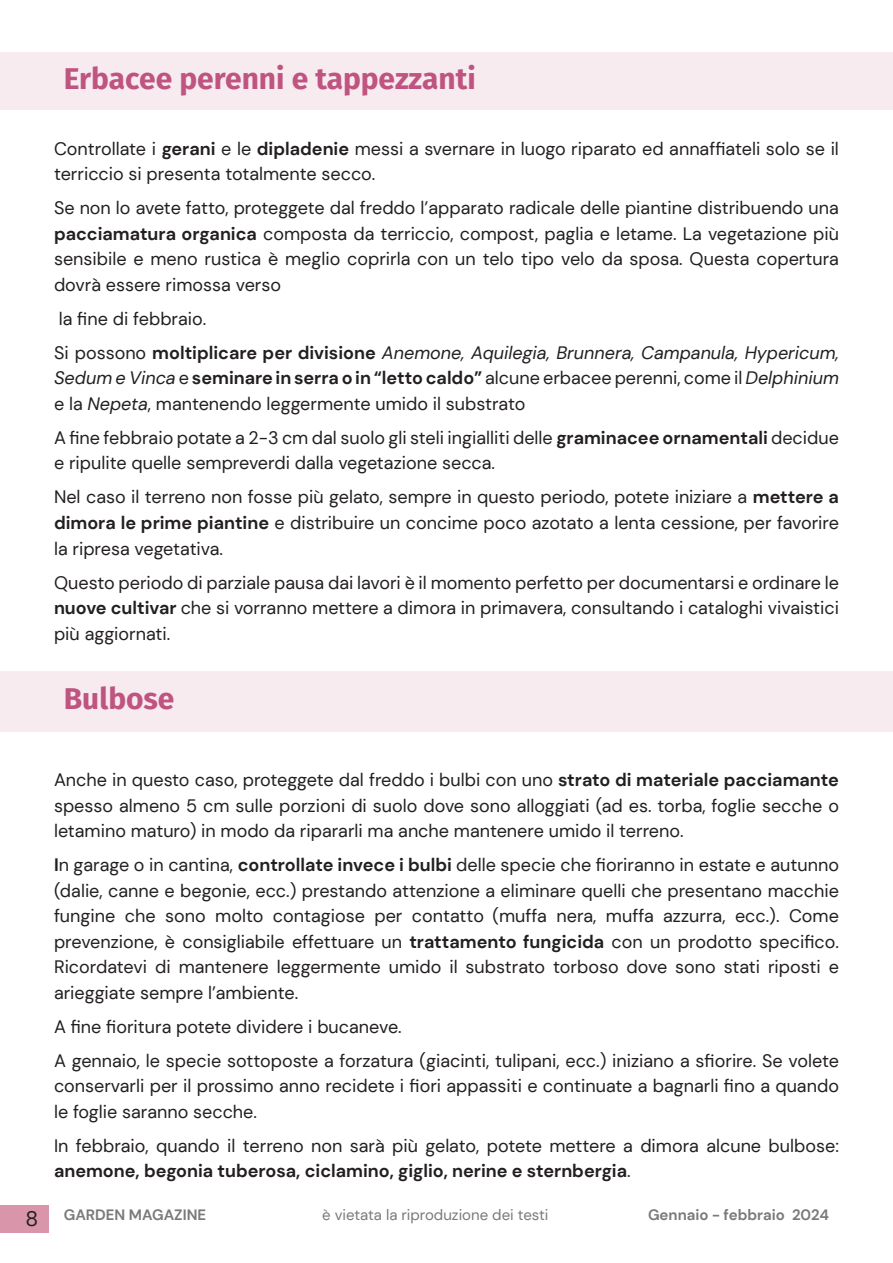
<style>
.page{position:relative;width:893px;height:1263px;background:#fff}
.page>*{position:absolute;margin:0;border:0;box-sizing:border-box;transform-origin:0 0}
.t1{font:700 30px "Fira Sans";color:#bf5481}
.Testo_GM{font:18px/25.5px "DM Sans";color:#231f20;text-align:justify}
.t2{font:700 15px "DM Sans";color:#7a7a7a}
.t3{font:15px "DM Sans";color:#7a7a7a}
.s1{font-weight:700}
.s2{font-style:italic}
.s3{font-weight:400;font-size:21px;color:#231f20}
</style>
<div class="page">
<div style="left:0;top:1205px;width:49px;height:28px;background:#d996aa"></div>
<div style="left:0;top:53px;width:893px;height:57px;background:#f7ebf0"></div>
<div style="left:0;top:671px;width:893px;height:61px;background:#f7ebf0"></div>
<p class="t1" style="left:64px;top:53px;width:414px">Erbacee perenni e tappezzanti</p>
<p class="Testo_GM" style="left:54px;top:136px;width:786px">Controllate i <span class="s1">gerani</span> e le <span class="s1">dipladenie</span> messi a svernare in luogo riparato ed annaffiateli solo se il terriccio si presenta totalmente secco.</p>
<p class="Testo_GM" style="left:54px;top:195px;width:786px">Se non lo avete fatto, proteggete dal freddo l’apparato radicale delle piantine distribuendo una <span class="s1">pacciamatura organica</span> composta da terriccio, compost, paglia e letame. La vegetazione più sensibile e meno rustica è meglio coprirla con un telo tipo velo da sposa. Questa copertura dovrà essere rimossa verso</p>
<p class="Testo_GM" style="left:59px;top:306px;width:149px">la fine di febbraio.</p>
<p class="Testo_GM" style="left:54px;top:340px;width:786px">Si possono <span class="s1">moltiplicare per divisione</span> <span class="s2">Anemone, Aquilegia, Brunnera, Campanula, Hypericum, Sedum e Vinca</span> e <span class="s1">seminare in serra o in “letto caldo”</span> alcune erbacee perenni, come il <span class="s2">Delphinium </span>e la <span class="s2">Nepeta</span>, mantenendo leggermente umido il substrato</p>
<p class="Testo_GM" style="left:54px;top:425px;width:786px">A fine febbraio potate a 2-3 cm dal suolo gli steli ingialliti delle <span class="s1">graminacee ornamentali</span> decidue e ripulite quelle sempreverdi dalla vegetazione secca.</p>
<p class="Testo_GM" style="left:54px;top:484px;width:786px">Nel caso il terreno non fosse più gelato, sempre in questo periodo, potete iniziare a <span class="s1">mettere a dimora le prime piantine</span> e distribuire un concime poco azotato a lenta cessione, per favorire la ripresa vegetativa.</p>
<p class="Testo_GM" style="left:54px;top:569px;width:786px">Questo periodo di parziale pausa dai lavori è il momento perfetto per documentarsi e ordinare le <span class="s1">nuove cultivar</span> che si vorranno mettere a dimora in primavera, consultando i cataloghi vivaistici più aggiornati.</p>
<p class="t1" style="left:64px;top:673px;width:112px">Bulbose</p>
<p class="Testo_GM" style="left:54px;top:767px;width:786px">Anche in questo caso, proteggete dal freddo i bulbi con uno <span class="s1">strato di materiale pacciamante </span>spesso almeno 5 cm sulle porzioni di suolo dove sono alloggiati (ad es. torba, foglie secche o letamino maturo) in modo da ripararli ma anche mantenere umido il terreno.</p>
<p class="Testo_GM" style="left:54px;top:852px;width:786px"><span class="s1">I</span>n garage o in cantina, <span class="s1">controllate invece i bulbi</span> delle specie che fioriranno in estate e autunno (dalie, canne e begonie, ecc.) prestando attenzione a eliminare quelli che presentano macchie fungine che sono molto contagiose per contatto (muffa nera, muffa azzurra, ecc.). Come prevenzione, è consigliabile effettuare un <span class="s1">trattamento fungicida</span> con un prodotto specifico.<br>Ricordatevi di mantenere leggermente umido il substrato torboso dove sono stati riposti e arieggiate sempre l’ambiente.</p>
<p class="Testo_GM" style="left:54px;top:1014px;width:349px">A fine fioritura potete dividere i bucaneve.</p>
<p class="Testo_GM" style="left:54px;top:1048px;width:786px">A gennaio, le specie sottoposte a forzatura (giacinti, tulipani, ecc.) iniziano a sfiorire. Se volete conservarli per il prossimo anno recidete i fiori appassiti e continuate a bagnarli fino a quando le foglie saranno secche.</p>
<p class="Testo_GM" style="left:54px;top:1133px;width:786px">In febbraio, quando il terreno non sarà più gelato, potete mettere a dimora alcune bulbose: <span class="s1">anemone, begonia tuberosa, ciclamino, giglio, nerine e sternbergia</span>.</p>
<p class="t2" style="left:25px;top:1206px;width:182px"><span class="s3">8</span> GARDEN MAGAZINE</p>
<p class="t3" style="left:322px;top:1206px;width:228px">è vietata la riproduzione dei testi</p>
<p class="t2" style="left:648px;top:1206px;width:183px">Gennaio - febbraio 2024</p>
</div>
